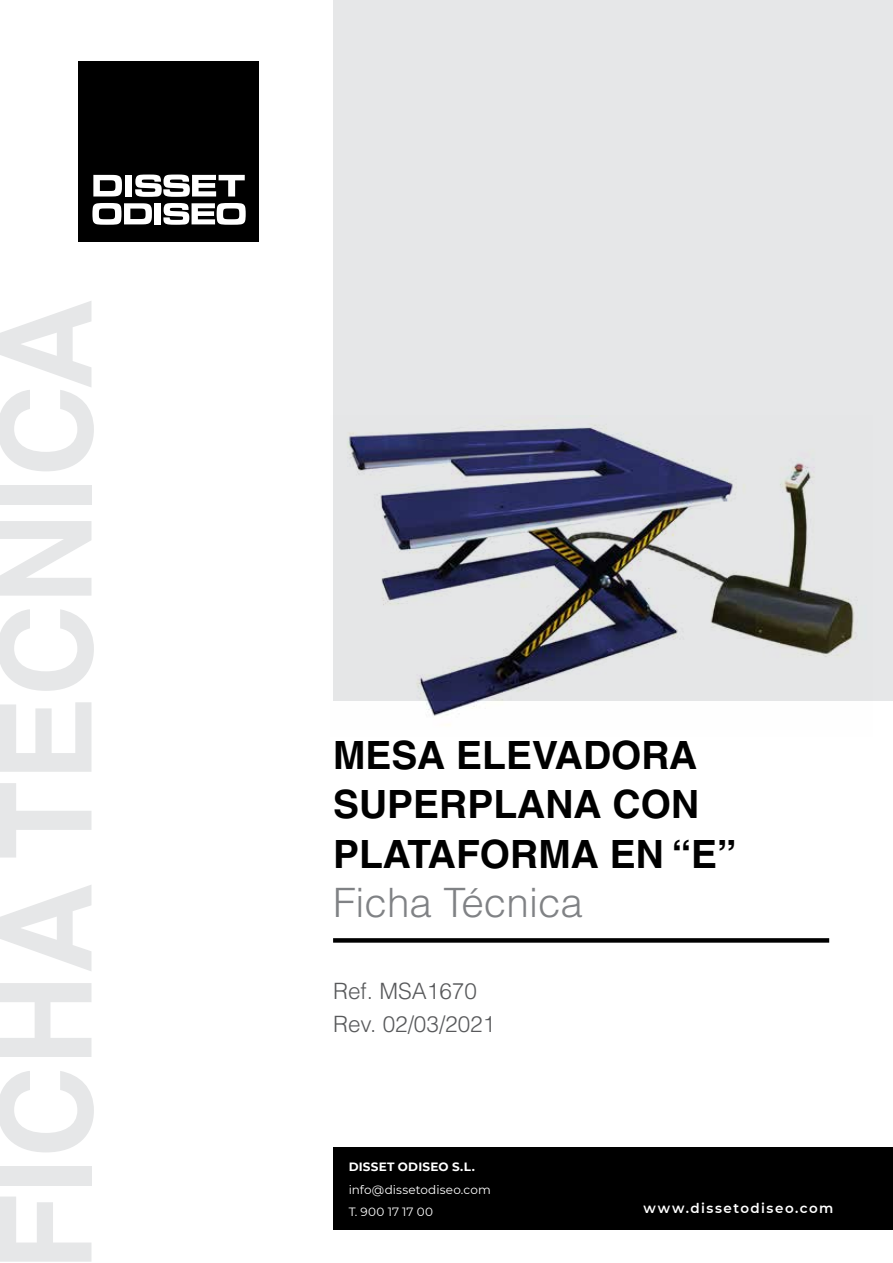
<style>
.page{position:relative;width:893px;height:1263px;background:#fff}
.page>*{position:absolute;margin:0;border:0;box-sizing:border-box;transform-origin:0 0}
.t1{font:700 127.5px "Helvetica LT Std";color:#e6e7e8}
.t2{font:300 40.5px "Helvetica LT Std";color:#808285}
.t3{font:700 39px/49.5px "Helvetica LT Std";color:#000}
.t4{font:300 22.5px/33px "Helvetica LT Std";color:#58595b}
.t5{font:600 13.5px "Montserrat";letter-spacing:.115em;color:#fff}
.t6{font:12px/22.5px "Montserrat";letter-spacing:.01em;color:#fff}
.t7{font:700 12px "Montserrat";letter-spacing:.02em;color:#fff}
</style>
<div class="page">
<div style="left:333px;top:0;width:560px;height:700px;background:#e6e7e8"></div>
<div style="left:333px;top:1147px;width:560px;height:82px;background:#000"></div>
<div style="left:78px;top:61px;width:180px;height:180px;background:#000"></div>
<svg style="left:93px;top:175px;width:29px;height:21px"></svg>
<div style="left:125px;top:175px;width:7px;height:21px;background:#fff"></div>
<svg style="left:135px;top:175px;width:110px;height:22px"></svg>
<svg style="left:92px;top:203px;width:60px;height:22px"></svg>
<div style="left:154px;top:203px;width:7px;height:21px;background:#fff"></div>
<svg style="left:163px;top:203px;width:83px;height:22px"></svg>
<div style="left:333px;top:938px;width:496px;height:5px;background:#000"></div>
<img style="left:333px;top:424px;width:539px;height:302px">
<h1 class="t1" style="left:-31px;top:1271px;width:975px;rotate:-90deg">FICHA TÉCNICA</h1>
<p class="t3" style="left:333px;top:730px;width:405px">MESA ELEVADORA<br>SUPERPLANA CON<br>PLATAFORMA EN “E”</p>
<p class="t2" style="left:333px;top:878px;width:251px">Ficha Técnica</p>
<p class="t4" style="left:333px;top:974px;width:164px">Ref. MSA1670<br>Rev. 02/03/2021</p>
<p class="t7" style="left:349px;top:1158px;width:128px">DISSET ODISEO S.L.</p>
<p class="t6" style="left:349px;top:1178px;width:144px">info@dissetodiseo.com<br>T. 900 17 17 00</p>
<p class="t5" style="left:644px;top:1199px;width:191px">www.dissetodiseo.com</p>
</div>
